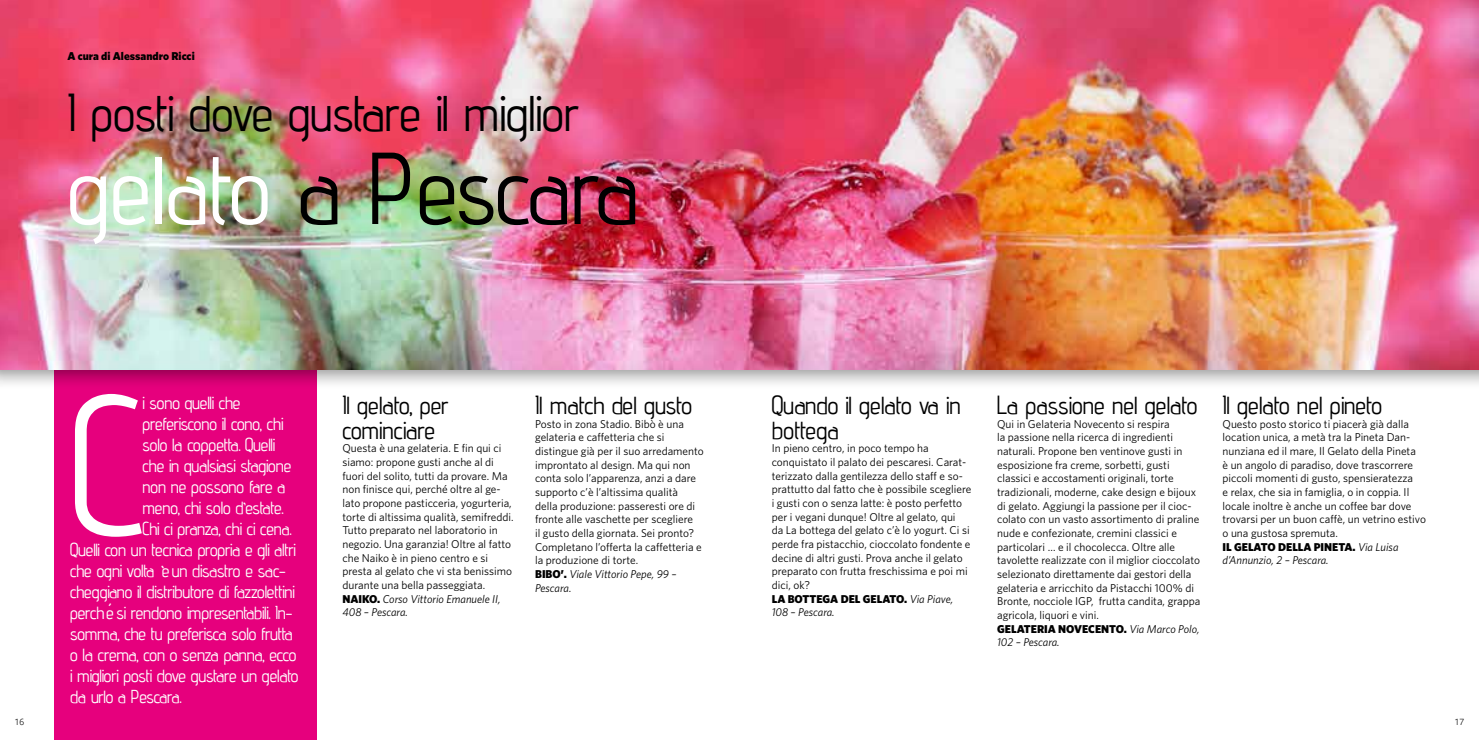
<style>
.page{position:relative;width:1479px;height:740px;background:#fff}
.page>*{position:absolute;margin:0;border:0;box-sizing:border-box;transform-origin:0 0}
.t1{font:700 184.97px "advent";color:#fff}
.t2{font:700 94.85px "advent";color:#000}
.t3{font:700 49.88px "advent";color:#000}
.t4{font:700 24.5px/24.5px "advent";letter-spacing:.005em;color:#000}
.t5{font:700 17.5px "advent";letter-spacing:-.01em;color:#fff}
.t6{font:11.38px/13.7px "Whitney";color:#000}
.t7{font:900 11.38px "Whitney";color:#000}
.t8{font:700 8.75px "Parisine Clair";color:#000}
.s1{color:#fff}
.s2{font-weight:900}
.s3{font-style:italic}
</style>
<div class="page">
<div style="left:55px;top:370px;width:262px;height:369px;background:#e6007d"></div>
<div style="left:0;top:0;width:1478px;height:390px;background:#000;opacity:.45"></div>
<img style="left:0;top:0;width:1478px;height:370px">
<p class="t7" style="left:67px;top:50px;width:129px">A cura di Alessandro Ricci</p>
<h3 class="t3" style="left:67px;top:77px;width:513px">I posti dove gustare il miglior</h3>
<h2 class="t2" style="left:67px;top:120px;width:573px"><span class="s1">gelato</span> a Pescara</h2>
<h1 class="t1" style="left:70px;top:332px;width:76px">C</h1>
<h3 class="t5" style="left:143px;top:389px;width:99px">i sono quelli che</h3>
<h3 class="t5" style="left:143px;top:410px;width:142px">preferiscono il cono, chi</h3>
<h3 class="t5" style="left:143px;top:431px;width:134px">solo la coppetta. Quelli</h3>
<h3 class="t5" style="left:143px;top:452px;width:150px">che in qualsiasi stagione</h3>
<h3 class="t5" style="left:143px;top:473px;width:144px">non ne possono fare a</h3>
<h3 class="t5" style="left:143px;top:494px;width:142px">meno, chi solo d’estate.</h3>
<h3 class="t5" style="left:143px;top:515px;width:150px">Chi ci pranza, chi ci cena.</h3>
<h3 class="t5" style="left:70px;top:536px;width:227px">Quelli con un tecnica propria e gli altri</h3>
<h3 class="t5" style="left:70px;top:557px;width:217px">che ogni volta è un disastro e sac-</h3>
<h3 class="t5" style="left:70px;top:578px;width:226px">cheggiano il distributore di fazzolettini</h3>
<h3 class="t5" style="left:70px;top:599px;width:223px">perché si rendono impresentabili. In-</h3>
<h3 class="t5" style="left:70px;top:620px;width:224px">somma, che tu preferisca solo frutta</h3>
<h3 class="t5" style="left:70px;top:641px;width:228px">o la crema, con o senza panna, ecco</h3>
<h3 class="t5" style="left:70px;top:662px;width:230px">i migliori posti dove gustare un gelato</h3>
<h3 class="t5" style="left:70px;top:683px;width:113px">da urlo a Pescara.</h3>
<h3 class="t4" style="left:342px;top:391px;width:108px">Il gelato, per cominciare</h3>
<p class="t6" style="left:342px;top:441px;width:173px">Questa è una gelateria. E fin qui ci siamo: propone gusti anche al di fuori del solito, tutti da provare. Ma non finisce qui, perché oltre al ge&shy;lato propone pasticceria, yogurteria, torte di altissima qualità, semifreddi.<br>Tutto preparato nel laboratorio in negozio. Una garanzia! Oltre al fatto che Naiko è in pieno centro e si presta al gelato che vi sta benissimo durante una bella passeggiata.<br><span class="s2">NAIKO.</span> <span class="s3">Corso Vittorio Emanuele II, 408 – Pescara.</span></p>
<h3 class="t4" style="left:535px;top:391px;width:158px">Il match del gusto</h3>
<p class="t6" style="left:535px;top:416px;width:170px">Posto in zona Stadio. Bibò è una gelateria e caffetteria che si distingue già per il suo arredamento improntato al design. Ma qui non conta solo l’apparenza, anzi a dare supporto c’è l’altissima qualità<br>della produzione: passeresti ore di fronte alle vaschette per scegliere<br>il gusto della giornata. Sei pronto?<br>Completano l’offerta la caffetteria e la produzione di torte.<br><span class="s2">BIBO’.</span> <span class="s3">Viale Vittorio Pepe, 99 –<br>Pescara.</span></p>
<h3 class="t4" style="left:771px;top:391px;width:190px">Quando il gelato va in bottega</h3>
<p class="t6" style="left:771px;top:441px;width:201px">In pieno centro, in poco tempo ha conquistato il palato dei pescaresi. Carat&shy;terizzato dalla gentilezza dello staff e so&shy;prattutto dal fatto che è possibile scegliere i gusti con o senza latte: è posto perfetto per i vegani dunque! Oltre al gelato, qui<br>da La bottega del gelato c’è lo yogurt. Ci si perde fra pistacchio, cioccolato fondente e decine di altri gusti. Prova anche il gelato preparato con frutta freschissima e poi mi dici, ok?<br><span class="s2">LA BOTTEGA DEL GELATO.</span> <span class="s3">Via Piave, 108 – Pescara.</span></p>
<h3 class="t4" style="left:997px;top:391px;width:202px">La passione nel gelato</h3>
<p class="t6" style="left:997px;top:416px;width:205px">Qui in Gelateria Novecento si respira<br>la passione nella ricerca di ingredienti naturali. Propone ben ventinove gusti in esposizione fra creme, sorbetti, gusti classici e accostamenti originali, torte tradizionali, moderne, cake design e bijoux di gelato. Aggiungi la passione per il cioc&shy;colato con un vasto assortimento di praline nude e confezionate, cremini classici e particolari … e il chocolecca. Oltre alle tavolette realizzate con il miglior cioccolato selezionato direttamente dai gestori della gelateria e arricchito da Pistacchi 100% di Bronte, nocciole IGP, frutta candita, grappa agricola, liquori e vini.<br><span class="s2">GELATERIA NOVECENTO.</span> <span class="s3">Via Marco Polo, 102 – Pescara.</span></p>
<h3 class="t4" style="left:1222px;top:391px;width:161px">Il gelato nel pineto</h3>
<p class="t6" style="left:1222px;top:416px;width:205px">Questo posto storico ti piacerà già dalla location unica, a metà tra la Pineta Dan&shy;nunziana ed il mare, Il Gelato della Pineta<br>è un angolo di paradiso, dove trascorrere piccoli momenti di gusto, spensieratezza<br>e relax, che sia in famiglia, o in coppia. Il locale inoltre è anche un coffee bar dove trovarsi per un buon caffè, un vetrino estivo o una gustosa spremuta.<br><span class="s2">IL GELATO DELLA PINETA.</span> <span class="s3">Via Luisa d’Annunzio, 2 – Pescara.</span></p>
<p class="t8" style="left:15px;top:716px;width:11px">16</p>
<p class="t8" style="left:1454px;top:716px;width:11px">17</p>
</div>
